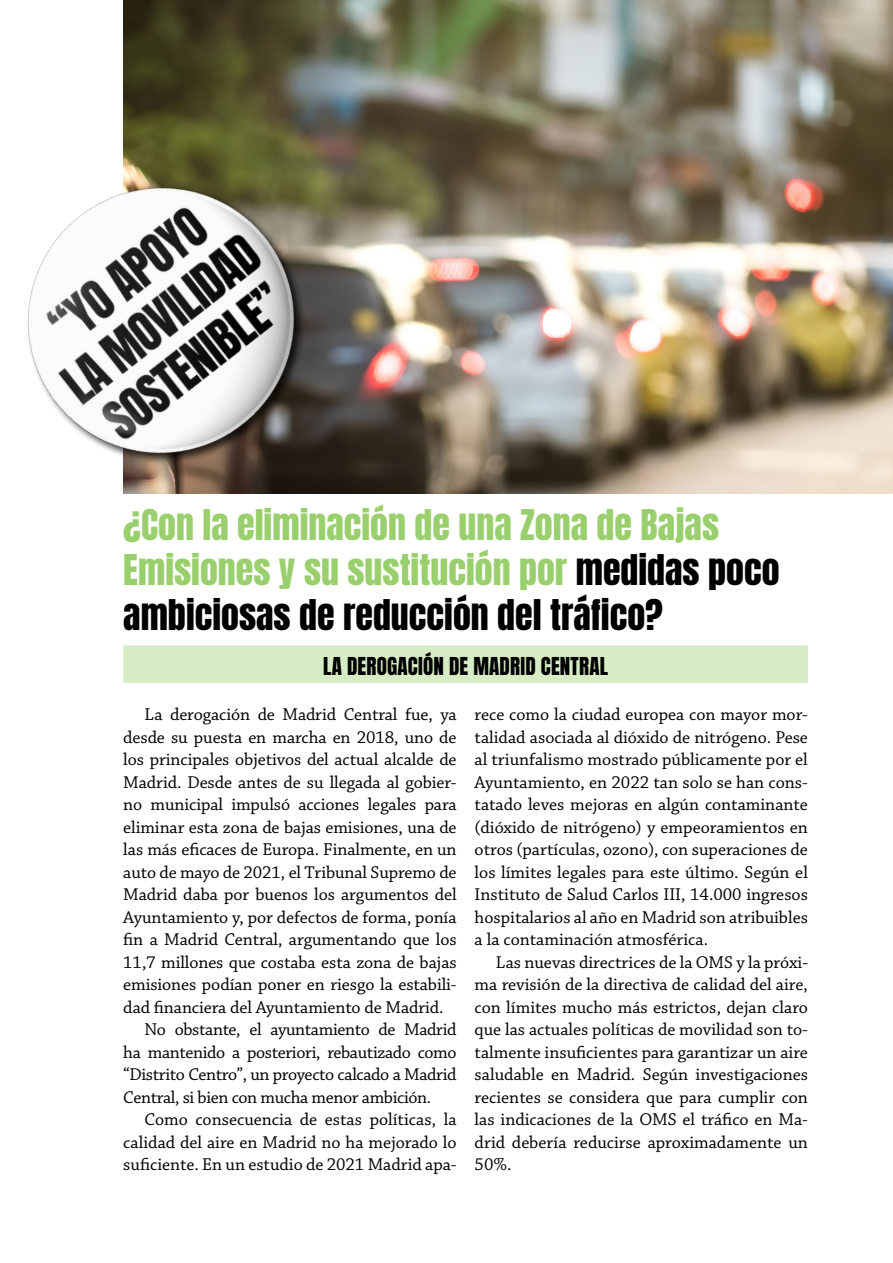
<style>
.page{position:relative;width:893px;height:1263px;background:#fff}
.page>*{position:absolute;margin:0;border:0;box-sizing:border-box;transform-origin:0 0}
.t1{font:36px/45px "Anton";color:#99cf6c}
.t2{font:21px "Anton";letter-spacing:.01em;color:#000}
.t3{font:18px/22.5px "Chaparral Pro";letter-spacing:-.005em;color:#000;text-align:justify}
.s1{color:#000}
</style>
<div class="page">
<div style="left:123px;top:645px;width:685px;height:38px;background:#d6ecc4"></div>
<img style="left:123px;top:0;width:769px;height:493px">
<img style="left:27px;top:106px;width:346px;height:388px">
<h1 class="t1" style="left:123px;top:505px;width:658px">¿Con la eliminación de una Zona de Bajas<br>Emisiones y su sustitución por <span class="s1">medidas poco ambiciosas de reducción del tráfico?</span></h1>
<p class="t2" style="left:323px;top:655px;width:286px">LA DEROGACIÓN DE MADRID CENTRAL</p>
<p class="t3" style="left:145px;top:704px;width:314px">La derogación de Madrid Central fue, ya</p>
<p class="t3" style="left:123px;top:726px;width:335px">desde su puesta en marcha en 2018, uno de</p>
<p class="t3" style="left:123px;top:749px;width:335px">los principales objetivos del actual alcalde de</p>
<p class="t3" style="left:123px;top:771px;width:335px">Madrid. Desde antes de su llegada al gobier-</p>
<p class="t3" style="left:123px;top:794px;width:335px">no municipal impulsó acciones legales para</p>
<p class="t3" style="left:123px;top:816px;width:335px">eliminar esta zona de bajas emisiones, una de</p>
<p class="t3" style="left:123px;top:839px;width:335px">las más eficaces de Europa. Finalmente, en un</p>
<p class="t3" style="left:123px;top:861px;width:335px">auto de mayo de 2021, el Tribunal Supremo de</p>
<p class="t3" style="left:123px;top:884px;width:335px">Madrid daba por buenos los argumentos del</p>
<p class="t3" style="left:123px;top:906px;width:335px">Ayuntamiento y, por defectos de forma, ponía</p>
<p class="t3" style="left:123px;top:929px;width:335px">fin a Madrid Central, argumentando que los</p>
<p class="t3" style="left:123px;top:951px;width:335px">11,7 millones que costaba esta zona de bajas</p>
<p class="t3" style="left:123px;top:974px;width:335px">emisiones podían poner en riesgo la estabili-</p>
<p class="t3" style="left:123px;top:996px;width:322px">dad financiera del Ayuntamiento de Madrid.</p>
<p class="t3" style="left:145px;top:1019px;width:314px">No obstante, el ayuntamiento de Madrid</p>
<p class="t3" style="left:123px;top:1041px;width:335px">ha mantenido a posteriori, rebautizado como</p>
<p class="t3" style="left:123px;top:1064px;width:335px">“Distrito Centro”, un proyecto calcado a Madrid</p>
<p class="t3" style="left:123px;top:1086px;width:309px">Central, si bien con mucha menor ambición.</p>
<p class="t3" style="left:145px;top:1109px;width:314px">Como consecuencia de estas políticas, la</p>
<p class="t3" style="left:123px;top:1131px;width:335px">calidad del aire en Madrid no ha mejorado lo</p>
<p class="t3" style="left:123px;top:1154px;width:335px">suficiente. En un estudio de 2021 Madrid apa-</p>
<p class="t3" style="left:475px;top:704px;width:335px">rece como la ciudad europea con mayor mor&shy;talidad asociada al dióxido de nitrógeno. Pese al triunfalismo mostrado públicamente por el Ayuntamiento, en 2022 tan solo se han cons&shy;tatado leves mejoras en algún contaminante (dióxido de nitrógeno) y empeoramientos en otros (partículas, ozono), con superaciones de los límites legales para este último. Según el Instituto de Salud Carlos III, 14.000 ingresos hospitalarios al año en Madrid son atribuibles a la contaminación atmosférica.</p>
<p class="t3" style="left:475px;top:951px;width:335px;text-indent:21px">Las nuevas directrices de la OMS y la próxi&shy;ma revisión de la directiva de calidad del aire, con límites mucho más estrictos, dejan claro que las actuales políticas de movilidad son to&shy;talmente insuficientes para garantizar un aire saludable en Madrid. Según investigaciones recientes se considera que para cumplir con las indicaciones de la OMS el tráfico en Ma&shy;drid debería reducirse aproximadamente un 50%.</p>
</div>
